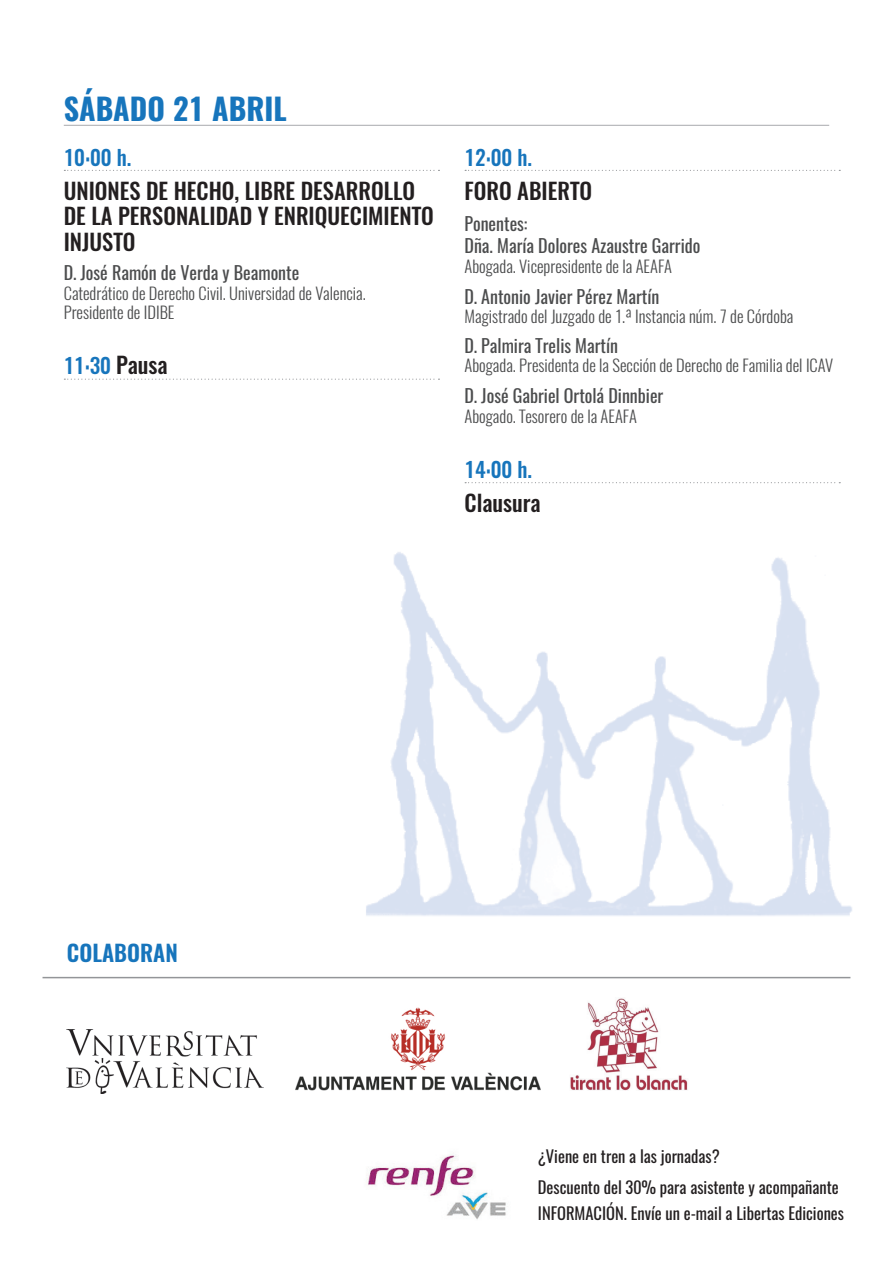
<style>
.page{position:relative;width:893px;height:1263px;background:#fff}
.page>*{position:absolute;margin:0;border:0;box-sizing:border-box;transform-origin:0 0}
.t1{font:700 30px "Oswald";color:#1775bc}
.t2{font:500 22.5px/25.5px "Oswald";color:#231f20}
.t3{font:600 22.5px "Oswald";color:#1775bc}
.t4{font:500 21px "Oswald";color:#1775bc}
.t5{font:18px/22.5px "Oswald";color:#4b4c4d}
.t6{font:300 16.5px/19.5px "Oswald";color:#4b4c4d}
.t7{font:16.5px/31px "Oswald";color:#231f20}
.s1{font-size:22.5px;color:#231f20}
</style>
<div class="page">
<hr style="left:43px;top:977px;width:807px;height:1px;background:#939598">
<svg style="left:64px;top:170px;width:375px;height:1px"></svg>
<svg style="left:64px;top:379px;width:375px;height:1px"></svg>
<svg style="left:465px;top:170px;width:375px;height:1px"></svg>
<svg style="left:465px;top:482px;width:375px;height:1px"></svg>
<hr style="left:64px;top:125px;width:765px;height:1px;background:#a8a9ad">
<img style="left:367px;top:1154px;width:139px;height:66px">
<img style="left:295px;top:1007px;width:246px;height:84px">
<img style="left:67px;top:1030px;width:196px;height:63px">
<img style="left:570px;top:998px;width:118px;height:93px">
<img style="left:366px;top:552px;width:486px;height:364px">
<h1 class="t1" style="left:64px;top:93px;width:224px">SÁBADO 21 ABRIL</h1>
<p class="t4" style="left:64px;top:146px;width:69px">10:00 H.</p>
<h2 class="t2" style="left:64px;top:179px;width:372px">UNIONES DE HECHO, LIBRE DESARROLLO<br>DE LA PERSONALIDAD Y ENRIQUECIMIENTO<br>INJUSTO</h2>
<p class="t5" style="left:64px;top:260px;width:237px">D. José Ramón de Verda y Beamonte</p>
<p class="t6" style="left:64px;top:281px;width:303px">Catedrático de Derecho Civil. Universidad de Valencia.<br>Presidente de IDIBE</p>
<p class="t4" style="left:64px;top:355px;width:105px">11:30 <span class="s1">PAUSA</span></p>
<p class="t4" style="left:465px;top:146px;width:69px">12:00 H.</p>
<h2 class="t2" style="left:465px;top:179px;width:129px">FORO ABIERTO</h2>
<p class="t5" style="left:465px;top:210px;width:237px">Ponentes:<br>Dña. María Dolores Azaustre Garrido</p>
<p class="t6" style="left:465px;top:254px;width:209px">Abogada. Vicepresidente de la AEAFA</p>
<p class="t5" style="left:465px;top:283px;width:196px">D. Antonio Javier Pérez Martín</p>
<p class="t6" style="left:465px;top:305px;width:330px">Magistrado del Juzgado de 1.ª Instancia núm. 7 de Córdoba</p>
<p class="t5" style="left:465px;top:332px;width:155px">D. Palmira Trelis Martín</p>
<p class="t6" style="left:465px;top:354px;width:370px">Abogada. Presidenta de la Sección de Derecho de Familia del ICAV</p>
<p class="t5" style="left:465px;top:383px;width:200px">D. José Gabriel Ortolá Dinnbier</p>
<p class="t6" style="left:465px;top:404px;width:174px">Abogado. Tesorero de la AEAFA</p>
<p class="t4" style="left:465px;top:458px;width:69px">14:00 H.</p>
<h2 class="t2" style="left:465px;top:491px;width:78px">CLAUSURA</h2>
<h2 class="t3" style="left:67px;top:941px;width:49px">CO LABORA</h2>
<h2 class="t3" style="left:165px;top:941px;width:14px">n</h2>
<p class="t7" style="left:538px;top:1139px;width:302px">¿Viene en tren a las jornadas?<br>Descuento del 30% para asistente y acompañante</p>
<p class="t7" style="left:538px;top:1196px;width:308px">INFORMACIÓN. Envíe un e-mail a Libertas Ediciones</p>
</div>
